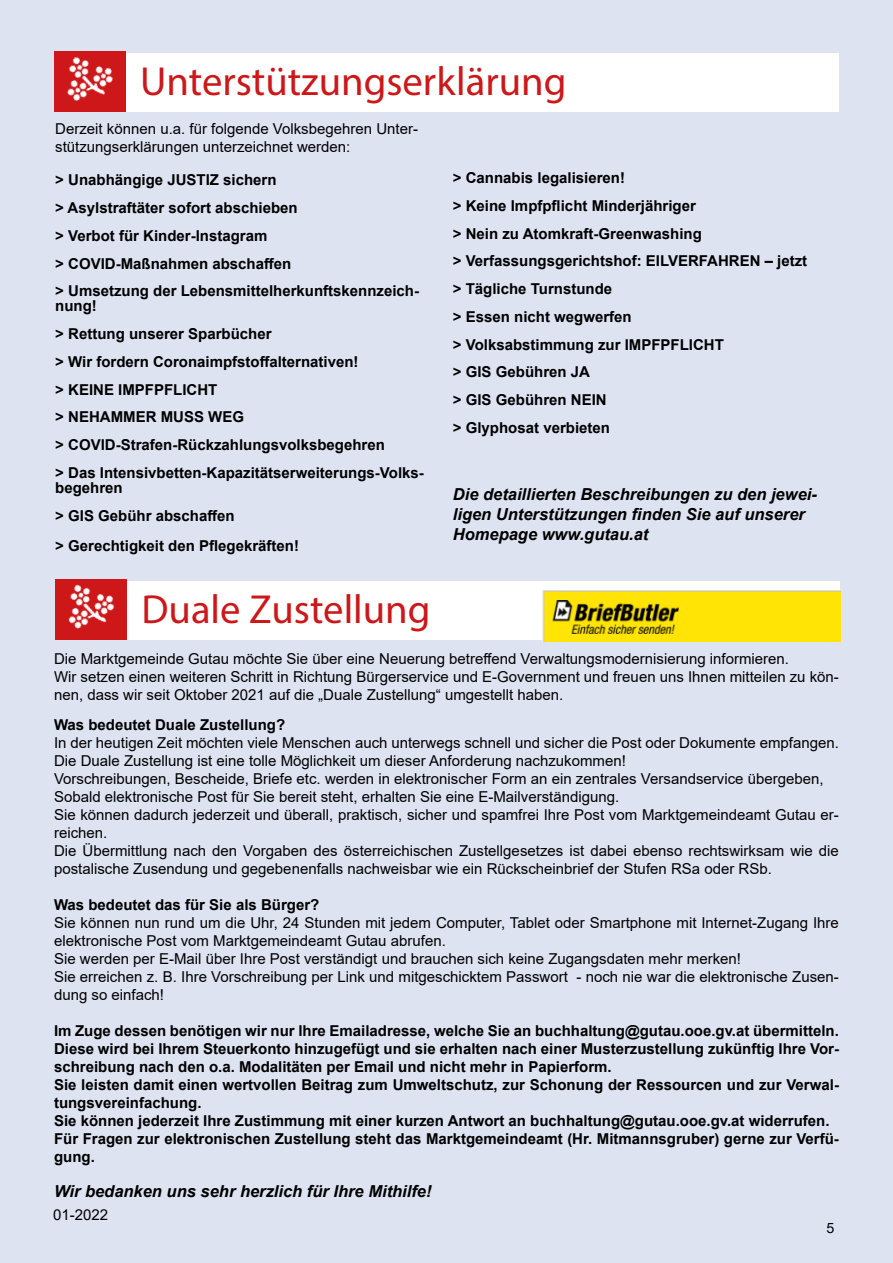
<style>
.page{position:relative;width:893px;height:1263px;background:#dee3f2}
.page>*{position:absolute;margin:0;border:0;box-sizing:border-box;transform-origin:0 0}
.t1{font:40.65px "Myriad Pro";color:#cd1719}
.t2{font:italic 700 16.5px/19.8px "Arial";color:#000}
.t3{font:15px/18px "Arial";color:#000}
.t4{font:700 15px/27.8px "Arial";color:#000}
.t5{font:14.25px "Arial";color:#000}
</style>
<div class="page">
<div style="left:54px;top:53px;width:785px;height:59px;background:#fff"></div>
<div style="left:54px;top:51px;width:71px;height:61px;background:#cd1719"></div>
<img style="left:67px;top:57px;width:46px;height:44px">
<div style="left:55px;top:581px;width:785px;height:59px;background:#fff"></div>
<div style="left:55px;top:579px;width:72px;height:60px;background:#cd1719"></div>
<img style="left:68px;top:584px;width:47px;height:45px">
<img style="left:543px;top:591px;width:297px;height:50px">
<h1 class="t1" style="left:140px;top:57px;width:428px">Unterstützungserklärung</h1>
<p class="t3" style="left:55px;top:120px;width:364px">Derzeit können u.a. für folgende Volksbegehren Unter&shy;stützungserklärungen unterzeichnet werden:</p>
<p class="t4" style="left:55px;top:166px;width:365px">&gt; Unabhängige JUSTIZ sichern<br>&gt; Asylstraftäter sofort abschieben<br>&gt; Verbot für Kinder-Instagram<br>&gt; COVID-Maßnahmen abschaffen<br>&gt; Umsetzung der Lebensmittelherkunftskennzeich-</p>
<p class="t4" style="left:55px;top:292px;width:370px">nung!<br>&gt; Rettung unserer Sparbücher<br>&gt; Wir fordern Coronaimpfstoffalternativen!<br>&gt; KEINE IMPFPFLICHT<br>&gt; NEHAMMER MUSS WEG<br>&gt; COVID-Strafen-Rückzahlungsvolksbegehren<br>&gt; Das Intensivbetten-Kapazitätserweiterungs-Volks-</p>
<p class="t4" style="left:55px;top:474px;width:181px">begehren<br>&gt; GIS Gebühr abschaffen</p>
<p class="t4" style="left:55px;top:532px;width:245px">&gt; Gerechtigkeit den Pflegekräften!</p>
<h1 class="t1" style="left:141px;top:584px;width:291px">Duale Zustellung</h1>
<p class="t4" style="left:453px;top:164px;width:356px">&gt; Cannabis legalisieren!<br>&gt; Keine Impfpflicht Minderjähriger<br>&gt; Nein zu Atomkraft-Greenwashing<br>&gt; Verfassungsgerichtshof: EILVERFAHREN – jetzt &gt; Tägliche Turnstunde<br>&gt; Essen nicht wegwerfen<br>&gt; Volksabstimmung zur IMPFPFLICHT<br>&gt; GIS Gebühren JA<br>&gt; GIS Gebühren NEIN<br>&gt; Glyphosat verbieten</p>
<p class="t2" style="left:453px;top:485px;width:366px">Die detaillierten Beschreibungen zu den jewei&shy;ligen Unterstützungen finden Sie auf unserer<br>Homepage www.gutau.at</p>
<p class="t3" style="left:54px;top:649px;width:786px">Die Marktgemeinde Gutau möchte Sie über eine Neuerung betreffend Verwaltungsmodernisierung informieren.<br>Wir setzen einen weiteren Schritt in Richtung Bürgerservice und E-Government und freuen uns Ihnen mitteilen zu kön&shy;nen, dass wir seit Oktober 2021 auf die „Duale Zustellung“ umgestellt haben.</p>
<p class="t4" style="left:54px;top:711px;width:233px">Was bedeutet Duale Zustellung?</p>
<p class="t3" style="left:54px;top:733px;width:786px">In der heutigen Zeit möchten viele Menschen auch unterwegs schnell und sicher die Post oder Dokumente empfangen.<br>Die Duale Zustellung ist eine tolle Möglichkeit um dieser Anforderung nachzukommen!<br>Vorschreibungen, Bescheide, Briefe etc. werden in elektronischer Form an ein zentrales Versandservice übergeben, Sobald elektronische Post für Sie bereit steht, erhalten Sie eine E-Mailverständigung.<br>Sie können dadurch jederzeit und überall, praktisch, sicher und spamfrei Ihre Post vom Marktgemeindeamt Gutau er&shy;reichen.<br>Die Übermittlung nach den Vorgaben des österreichischen Zustellgesetzes ist dabei ebenso rechtswirksam wie die postalische Zusendung und gegebenenfalls nachweisbar wie ein Rückscheinbrief der Stufen RSa oder RSb.</p>
<p class="t4" style="left:54px;top:891px;width:267px">Was bedeutet das für Sie als Bürger?</p>
<p class="t3" style="left:54px;top:913px;width:786px">Sie können nun rund um die Uhr, 24 Stunden mit jedem Computer, Tablet oder Smartphone mit Internet-Zugang Ihre elektronische Post vom Marktgemeindeamt Gutau abrufen.<br>Sie werden per E-Mail über Ihre Post verständigt und brauchen sich keine Zugangsdaten mehr merken!<br>Sie erreichen z. B. Ihre Vorschreibung per Link und mitgeschicktem Passwort - noch nie war die elektronische Zusen&shy;dung so einfach!</p>
<p class="t4" style="left:54px;top:1021px;width:786px;line-height:18px">Im Zuge dessen benötigen wir nur Ihre Emailadresse, welche Sie an buchhaltung@gutau.ooe.gv.at übermitteln.<br>Diese wird bei Ihrem Steuerkonto hinzugefügt und sie erhalten nach einer Musterzustellung zukünftig Ihre Vor&shy;schreibung nach den o.a. Modalitäten per Email und nicht mehr in Papierform.<br>Sie leisten damit einen wertvollen Beitrag zum Umweltschutz, zur Schonung der Ressourcen und zur Verwal&shy;tungsvereinfachung.<br>Sie können jederzeit Ihre Zustimmung mit einer kurzen Antwort an buchhaltung@gutau.ooe.gv.at widerrufen.<br>Für Fragen zur elektronischen Zustellung steht das Marktgemeindeamt (Hr. Mitmannsgruber) gerne zur Verfü&shy;gung.</p>
<p class="t2" style="left:54px;top:1182px;width:379px">Wir bedanken uns sehr herzlich für Ihre Mithilfe!</p>
<p class="t3" style="left:53px;top:1205px;width:57px">01-2022</p>
<p class="t5" style="left:826px;top:1218px;width:9px">5</p>
</div>
